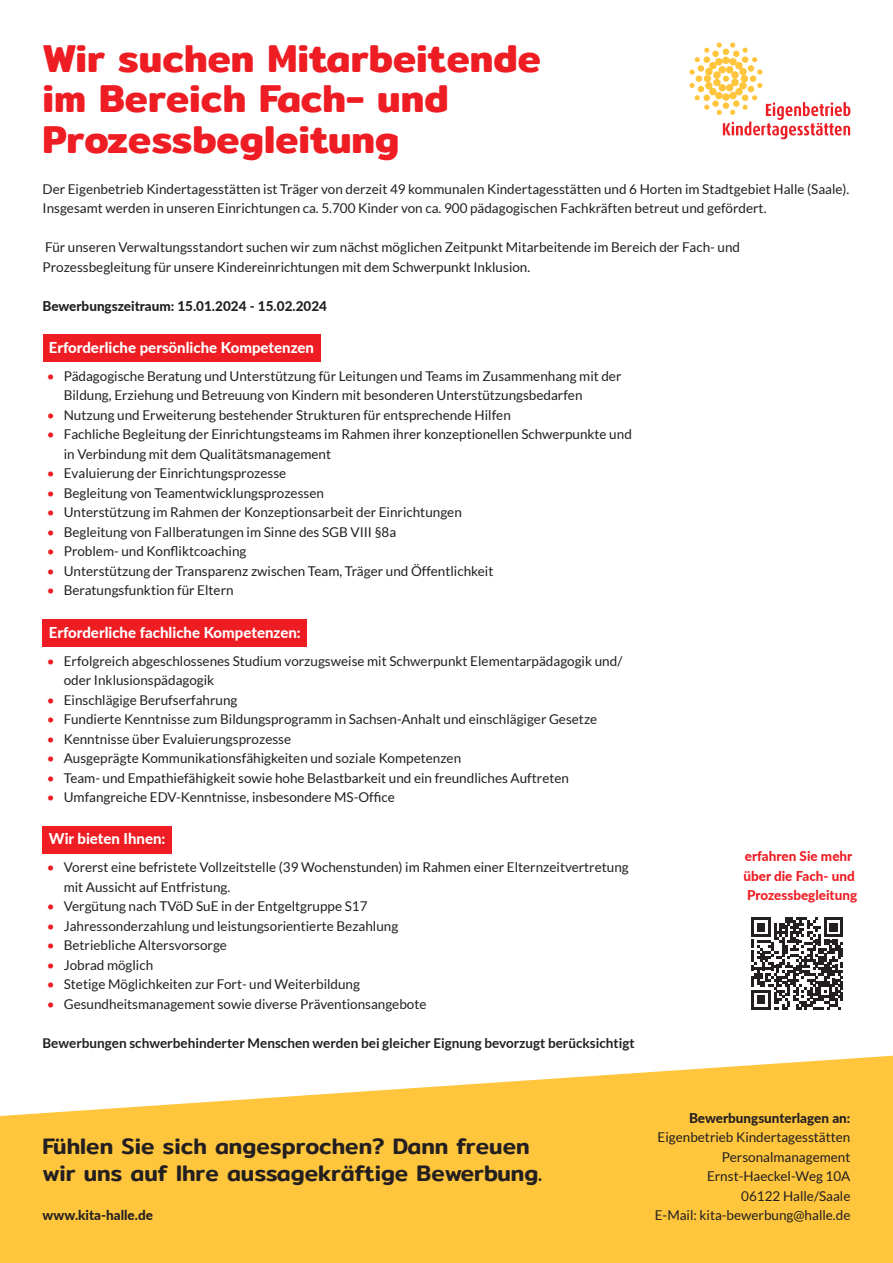
<style>
.page{position:relative;width:893px;height:1263px;background:#fff}
.page>*{position:absolute;margin:0;border:0;box-sizing:border-box;transform-origin:0 0}
.t1{font:600 39px/40.5px "Mitr";color:#ee1d23}
.t2{font:500 22.5px/27px "Mitr";color:#231f20}
.t3{font:800 15px "Lato";color:#fff}
.Text{font:13.5px/19.5px "Lato";color:#231f20}
.Text_Aufzählung_50_mm_Einzug_rechts{font:700 13.5px "Lato";color:#231f20}
.Text-2{font:800 13.5px "Lato";color:#231f20}
.H4_Rot{font:800 13.5px/19.5px "Lato";color:#ee1d23}
.s1{color:#ee1d23}
</style>
<div class="page">
<div style="left:43px;top:334px;width:277px;height:28px;background:#ee1d23"></div>
<div style="left:43px;top:619px;width:264px;height:28px;background:#ee1d23"></div>
<div style="left:43px;top:826px;width:129px;height:28px;background:#ee1d23"></div>
<svg style="left:689px;top:42px;width:161px;height:97px"></svg>
<svg style="left:0;top:1056px;width:893px;height:207px;background:#fecd59"></svg>
<svg style="left:751px;top:917px;width:92px;height:92px"></svg>
<h1 class="t1" style="left:43px;top:38px;width:500px">Wir suchen Mitarbeitende im Bereich Fach- und<br>Prozessbegleitung</h1>
<p class="Text" style="left:43px;top:179px;width:808px">Der Eigenbetrieb Kindertagesstätten ist Träger von derzeit 49 kommunalen Kindertagesstätten und 6 Horten im Stadtgebiet Halle (Saale).<br>Insgesamt werden in unseren Einrichtungen ca. 5.700 Kinder von ca. 900 pädagogischen Fachkräften betreut und gefördert.</p>
<p class="Text" style="left:45px;top:237px;width:696px">Für unseren Verwaltungsstandort suchen wir zum nächst möglichen Zeitpunkt Mitarbeitende im Bereich der Fach- und</p>
<p class="Text" style="left:43px;top:257px;width:489px">Prozessbegleitung für unsere Kindereinrichtungen mit dem Schwerpunkt Inklusion.</p>
<p class="Text-2" style="left:43px;top:296px;width:286px">Bewerbungszeitraum: 15.01.2024 - 15.02.2024</p>
<h3 class="t3" style="left:49px;top:336px;width:267px">Erforderliche persönliche Kompetenzen</h3>
<p class="Text" style="left:64px;top:366px;width:559px;text-indent:-17px"><span class="s1">•</span> Pädagogische Beratung und Unterstützung für Leitungen und Teams im Zusammenhang mit der<br>Bildung, Erziehung und Betreuung von Kindern mit besonderen Unterstützungsbedarfen</p>
<p class="Text" style="left:47px;top:405px;width:466px"><span class="s1">•</span> Nutzung und Erweiterung bestehender Strukturen für entsprechende Hilfen</p>
<p class="Text" style="left:64px;top:425px;width:570px;text-indent:-17px"><span class="s1">•</span> Fachliche Begleitung der Einrichtungsteams im Rahmen ihrer konzeptionellen Schwerpunkte und in Verbindung mit dem Qualitätsmanagement</p>
<p class="Text" style="left:47px;top:464px;width:241px"><span class="s1">•</span> Evaluierung der Einrichtungsprozesse</p>
<p class="Text" style="left:47px;top:483px;width:279px"><span class="s1">•</span> Begleitung von Teamentwicklungsprozessen</p>
<p class="Text" style="left:47px;top:503px;width:417px"><span class="s1">•</span> Unterstützung im Rahmen der Konzeptionsarbeit der Einrichtungen</p>
<p class="Text" style="left:47px;top:522px;width:351px"><span class="s1">•</span> Begleitung von Fallberatungen im Sinne des SGB VIII §8a</p>
<p class="Text" style="left:47px;top:542px;width:201px"><span class="s1">•</span> Problem- und Konfliktcoaching</p>
<p class="Text" style="left:47px;top:561px;width:448px"><span class="s1">•</span> Unterstützung der Transparenz zwischen Team, Träger und Öffentlichkeit</p>
<p class="Text" style="left:47px;top:581px;width:188px"><span class="s1">•</span> Beratungsfunktion für Eltern</p>
<h3 class="t3" style="left:49px;top:621px;width:253px">Erforderliche fachliche Kompetenzen:</h3>
<p class="Text" style="left:64px;top:651px;width:560px;text-indent:-17px"><span class="s1">•</span> Erfolgreich abgeschlossenes Studium vorzugsweise mit Schwerpunkt Elementarpädagogik und/ oder Inklusionspädagogik</p>
<p class="Text" style="left:47px;top:690px;width:192px"><span class="s1">•</span> Einschlägige Berufserfahrung</p>
<p class="Text" style="left:47px;top:709px;width:552px"><span class="s1">•</span> Fundierte Kenntnisse zum Bildungsprogramm in Sachsen-Anhalt und einschlägiger Gesetze</p>
<p class="Text" style="left:47px;top:729px;width:246px"><span class="s1">•</span> Kenntnisse über Evaluierungsprozesse</p>
<p class="Text" style="left:47px;top:748px;width:416px"><span class="s1">•</span> Ausgeprägte Kommunikationsfähigkeiten und soziale Kompetenzen</p>
<p class="Text" style="left:47px;top:768px;width:524px"><span class="s1">•</span> Team- und Empathiefähigkeit sowie hohe Belastbarkeit und ein freundliches Auftreten</p>
<p class="Text" style="left:47px;top:787px;width:349px"><span class="s1">•</span> Umfangreiche EDV-Kenntnisse, insbesondere MS-Office</p>
<h3 class="t3" style="left:49px;top:828px;width:118px">Wir bieten Ihnen:</h3>
<p class="Text" style="left:64px;top:858px;width:566px;text-indent:-17px"><span class="s1">•</span> Vorerst eine befristete Vollzeitstelle (39 Wochenstunden) im Rahmen einer Elternzeitvertretung mit Aussicht auf Entfristung.</p>
<p class="Text" style="left:47px;top:897px;width:322px"><span class="s1">•</span> Vergütung nach TVöD SuE in der Entgeltgruppe S17</p>
<p class="Text" style="left:47px;top:916px;width:353px"><span class="s1">•</span> Jahressonderzahlung und leistungsorientierte Bezahlung</p>
<p class="Text" style="left:47px;top:936px;width:182px"><span class="s1">•</span> Betriebliche Altersvorsorge</p>
<p class="Text" style="left:47px;top:955px;width:108px"><span class="s1">•</span> Jobrad möglich</p>
<p class="Text" style="left:47px;top:975px;width:315px"><span class="s1">•</span> Stetige Möglichkeiten zur Fort- und Weiterbildung</p>
<p class="Text" style="left:47px;top:994px;width:381px"><span class="s1">•</span> Gesundheitsmanagement sowie diverse Präventionsangebote</p>
<p class="Text_Aufzählung_50_mm_Einzug_rechts" style="left:43px;top:1035px;width:594px">Bewerbungen schwerbehinderter Menschen werden bei gleicher Eignung bevorzugt berücksichtigt</p>
<p class="H4_Rot" style="left:743px;top:846px;width:115px">erfahren Sie mehr über die Fach- und<br>Prozessbegleitung</p>
<h2 class="t2" style="left:43px;top:1133px;width:501px">Fühlen Sie sich angesprochen? Dann freuen wir uns auf Ihre aussagekräftige Bewerbung.</h2>
<h4 class="Text-2" style="left:43px;top:1205px;width:112px">www.kita-halle.de</h4>
<h4 class="Text-2" style="left:689px;top:1108px;width:163px">Bewerbungsunterlagen an:</h4>
<p class="Text" style="left:658px;top:1128px;width:194px">Eigenbetrieb Kindertagesstätten</p>
<p class="Text" style="left:722px;top:1147px;width:130px">Personalmanagement</p>
<p class="Text" style="left:707px;top:1167px;width:145px">Ernst-Haeckel-Weg 10A</p>
<p class="Text" style="left:741px;top:1186px;width:111px">06122 Halle/Saale</p>
<p class="Text" style="left:655px;top:1206px;width:197px">E-Mail: kita-bewerbung@halle.de</p>
</div>
